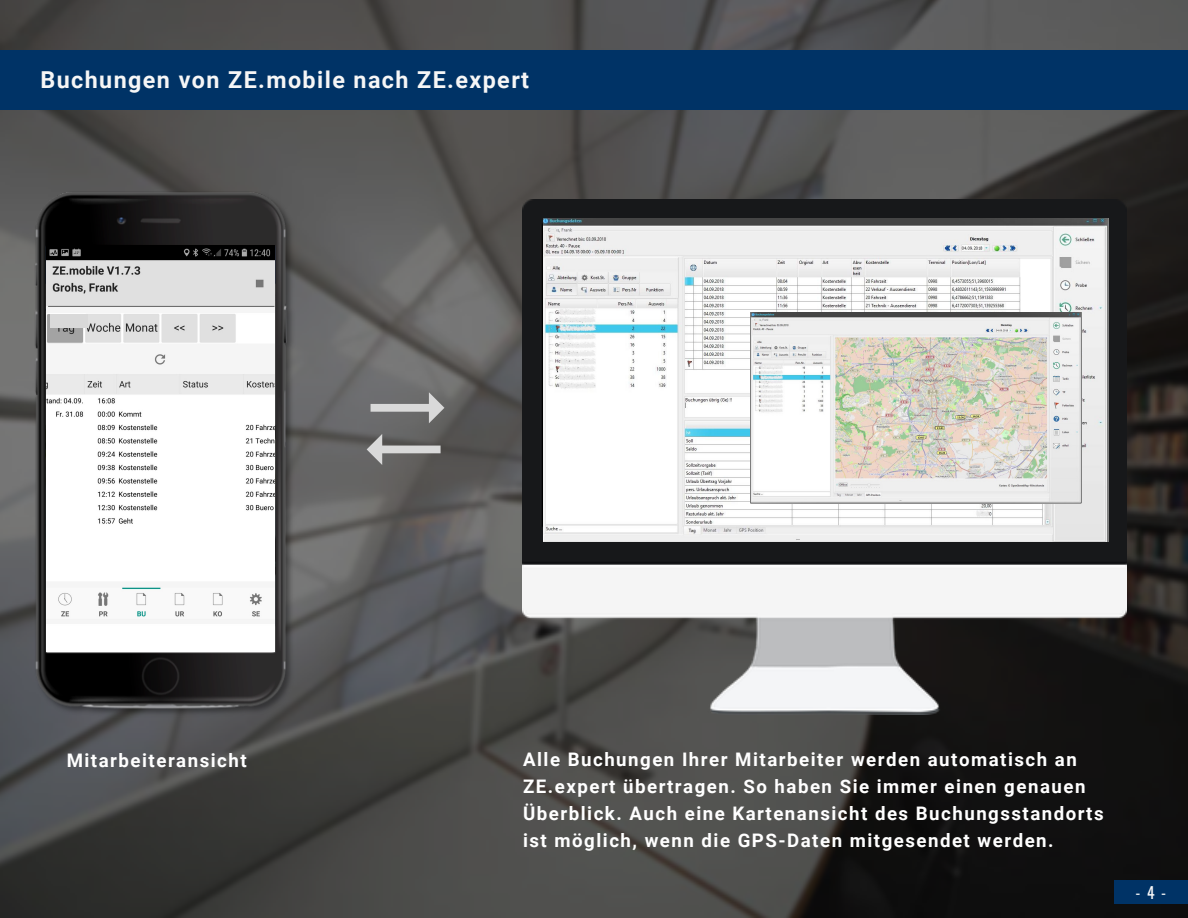
<style>
.page{position:relative;width:1188px;height:918px;background:#fff}
.page>*{position:absolute;margin:0;border:0;box-sizing:border-box;transform-origin:0 0}
.t1{font:700 23.4px "Roboto";letter-spacing:.06em;color:#f6f6f6}
.t2{font:700 18.75px/27px "Roboto";letter-spacing:.08em;color:#fff}
.t3{font:15.6px "Oswald";color:#f9f9f9}
</style>
<div class="page">
<img style="left:0;top:0;width:1188px;height:918px">
<div style="left:0;top:51px;width:1188px;height:59px;background:#036"></div>
<div style="left:1114px;top:880px;width:74px;height:23px;background:#036"></div>
<img style="left:0;top:165px;width:371px;height:583px">
<img style="left:46px;top:245px;width:228px;height:406px">
<div style="left:51px;top:314px;width:37px;height:13px;background:#d9d9d9"></div>
<svg style="left:371px;top:392px;width:73px;height:31px;background:#8c8c8c"></svg>
<svg style="left:367px;top:434px;width:74px;height:31px;background:#838281"></svg>
<img style="left:522px;top:199px;width:604px;height:515px">
<img style="left:543px;top:218px;width:565px;height:323px">
<img style="left:750px;top:313px;width:331px;height:191px">
<p class="t1" style="left:40px;top:66px;width:490px">Buchungen von ZE.mobile nach ZE.expert</p>
<p class="t2" style="left:67px;top:747px;width:182px">Mitarbeiteransicht</p>
<p class="t2" style="left:523px;top:746px;width:582px">Alle Buchungen Ihrer Mitarbeiter werden automatisch an ZE.expert übertragen. So haben Sie immer einen genauen Überblick. Auch eine Kartenansicht des Buchungsstandorts ist möglich, wenn die GPS-Daten mitgesendet werden.</p>
<p class="t3" style="left:1135px;top:880px;width:32px">-4-</p>
</div>
